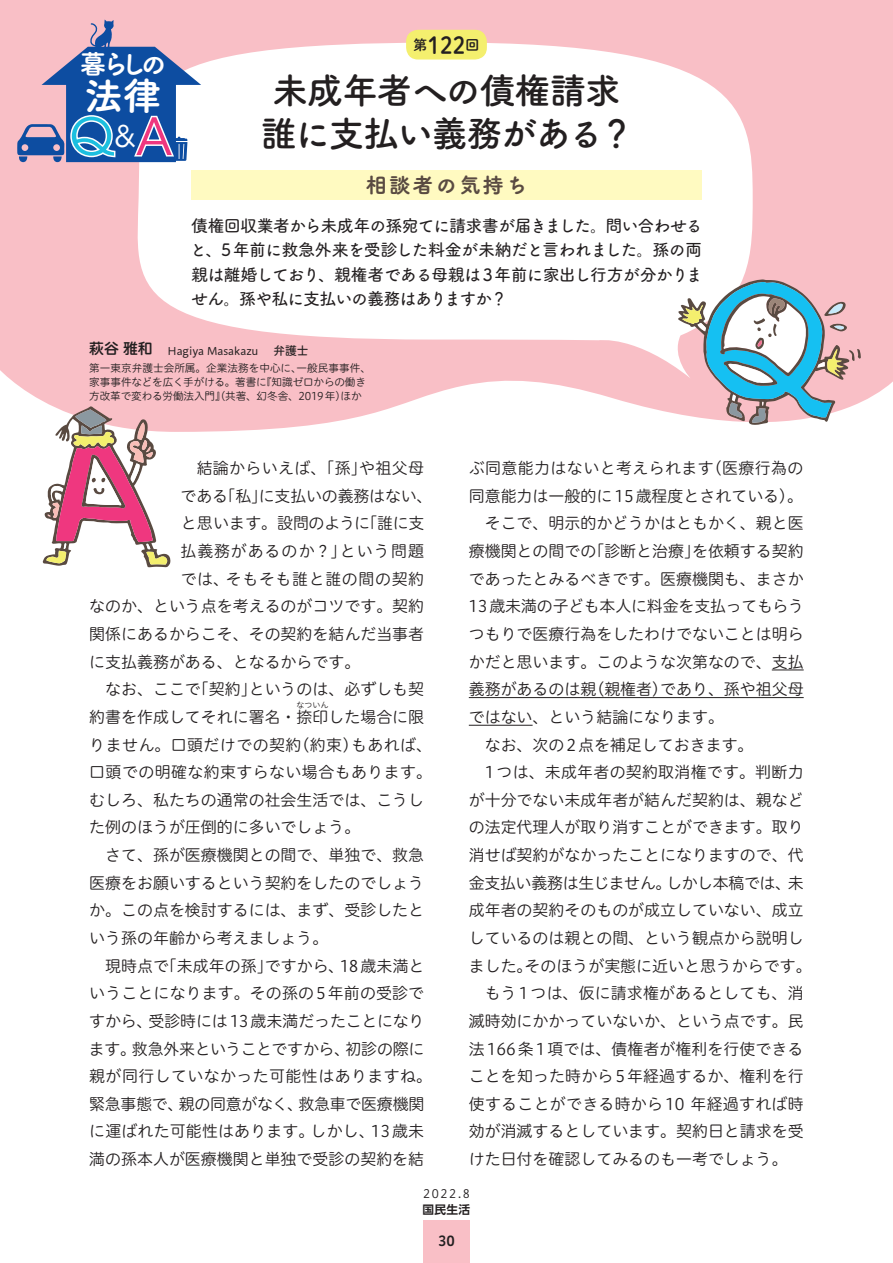
<style>
.page{position:relative;width:893px;height:1263px;background:#fff}
.page>*{position:absolute;margin:0;border:0;box-sizing:border-box;transform-origin:0 0}
.t1{font:51px "ITC Avant Garde Std";color:#1cbfdf}
.t2{font:38.25px "Tsuku A Rd Gothic Std E";color:#fff}
.t3{font:36.15px/42.5px "Tsuku A Rd Gothic Std B";letter-spacing:-.05em;color:#231f20;text-align:center}
.t4{font:26.55px "Tsuku A Rd Gothic Std E";color:#fff}
.t5{font:23.4px "Shuei M Go Std B";color:#231f20;scale:.9 1}
.t6{font:21.3px "Tsuku A Rd Gothic Std E";letter-spacing:.1em;color:#594a41}
.t7{font:16.95px/24.5px "Tsuku A Rd Gothic Std D";letter-spacing:-.055em;color:#231f20;text-align:justify}
.t8{font:15.9px/27.6px "Hiragino UD Sans R Std W3";color:#231f20;text-align:justify}
.t9{font:15.9px/27.6px "Hiragino UD Sans R Std W3";letter-spacing:.025em;color:#231f20}
.t10{font:15.9px "Hiragino UD Sans R Std W3";letter-spacing:-.025em;color:#231f20}
.t11{font:15.9px "Hiragino UD Sans R Std W3";letter-spacing:-.02em;color:#231f20}
.t12{font:15.9px "Hiragino UD Sans R Std W3";letter-spacing:.02em;color:#231f20}
.t13{font:15.9px "Hiragino UD Sans R Std W3";letter-spacing:.075em;color:#231f20}
.t14{font:15.9px "Hiragino UD Sans R Std W3";letter-spacing:.04em;color:#231f20}
.t15{font:13.8px "Hiragino UD Sans R Std W6";color:#231f20}
.t16{font:13.8px "Shuei M Go Std B";color:#231f20}
.t17{font:11.7px "Hiragino UD Sans R Std W3";color:#231f20}
.t18{font:700 11.7px "UD Shin Go Pro De";color:#231f20}
.t19{font:11.7px "Hiragino UD Sans R Std W5";color:#231f20}
.t20{font:10.65px/13.8px "Hiragino UD Sans R Std W3";letter-spacing:-.01em;color:#231f20}
.t21{font:10.65px "Hiragino UD Sans R Std W4";color:#231f20}
.t22{font:7.95px "Hiragino UD Sans R Std W3";color:#231f20}
.s1{font-size:29.7px;color:#fff}
.s2{color:#ef377f}
.s3{font-family:"Hiragino UD Sans R Std W6";font-size:14.85px}
</style>
<div class="page">
<svg style="left:0;top:0;width:893px;height:432px;background:#f9c7cd"></svg>
<svg style="left:117px;top:43px;width:636px;height:335px"></svg>
<svg style="left:678px;top:279px;width:183px;height:146px"></svg>
<div style="left:423px;top:1220px;width:47px;height:43px;background:#f9bfc6"></div>
<div style="left:191px;top:170px;width:511px;height:30px;background:#fffac1"></div>
<svg style="left:17px;top:20px;width:184px;height:142px;background:#858eba"></svg>
<div style="left:406px;top:30px;width:81px;height:30px;background:#f4ef6e;border-radius:12px"></div>
<svg style="left:43px;top:406px;width:127px;height:161px"></svg>
<hr style="left:772px;top:669px;width:32px;height:1px;background:#231f20">
<hr style="left:469px;top:697px;width:335px;height:1px;background:#231f20">
<hr style="left:469px;top:725px;width:64px;height:1px;background:#231f20">
<h3 class="t4" style="left:80px;top:44px;width:88px">暮らしの</h3>
<h2 class="t2" style="left:84px;top:66px;width:79px">法律</h2>
<h1 class="t1" style="left:69px;top:106px;width:104px">Q<span class="s1">&amp;</span><span class="s2">A</span></h1>
<h3 class="t5" style="left:428px;top:27px;width:43px">122</h3>
<p class="t16" style="left:414px;top:34px;width:15px">第</p>
<p class="t16" style="left:466px;top:34px;width:15px">回</p>
<h3 class="t3" style="left:261px;top:67px;width:375px">未成年者への債権請求誰に支払い義務がある？</h3>
<h3 class="t6" style="left:366px;top:168px;width:163px">相談者の気持ち</h3>
<p class="t7" style="left:190px;top:212px;width:514px">債権回収業者から未成年の孫宛てに請求書が届きました。問い合わせると、5年前に救急外来を受診した料金が未納だと言われました。孫の両親は離婚しており、親権者である母親は3年前に家出し行方が分かりません。孫や私に支払いの義務はありますか？</p>
<p class="t21" style="left:89px;top:343px;width:171px"><span class="s3">萩谷 雅和　</span>Hagiya Masakazu</p>
<p class="t19" style="left:273px;top:342px;width:37px">弁護士</p>
<p class="t20" style="left:89px;top:360px;width:283px">第一東京弁護士会所属。企業法務を中心に、一般民事事件、家事事件などを広く手がける。著書に『知識ゼロからの働き方改革で変わる労働法入門』（共著、幻冬舎、2019年）ほか</p>
<p class="t12" style="left:197px;top:456px;width:229px">結論からいえば、「孫」や祖父母</p>
<p class="t8" style="left:181px;top:481px;width:253px">である「私」に支払いの義務はない、</p>
<p class="t11" style="left:181px;top:511px;width:245px">と思います。設問のように「誰に支</p>
<p class="t13" style="left:181px;top:539px;width:245px">払義務があるのか？」という問題</p>
<p class="t14" style="left:181px;top:567px;width:245px">では、そもそも誰と誰の間の契約</p>
<p class="t8" style="left:89px;top:592px;width:336px">なのか、という点を考えるのがコツです。契約</p>
<p class="t8" style="left:89px;top:619px;width:336px">関係にあるからこそ、その契約を結んだ当事者</p>
<p class="t8" style="left:89px;top:647px;width:273px">に支払義務がある、となるからです。</p>
<p class="t8" style="left:105px;top:674px;width:320px">なお、ここで「契約」というのは、必ずしも契</p>
<p class="t8" style="left:89px;top:702px;width:336px">約書を作成してそれに署名・捺印した場合に限</p>
<p class="t22" style="left:297px;top:699px;width:33px">なついん</p>
<p class="t9" style="left:89px;top:730px;width:344px">りません。口頭だけでの契約（約束）もあれば、口頭での明確な約束すらない場合もあります。むしろ、私たちの通常の社会生活では、こうした例のほうが圧倒的に多いでしょう。</p>
<p class="t8" style="left:89px;top:840px;width:336px;text-indent:16px">さて、孫が医療機関との間で、単独で、救急医療をお願いするという契約をしたのでしょうか。この点を検討するには、まず、受診したという孫の年齢から考えましょう。</p>
<p class="t8" style="left:89px;top:951px;width:345px;text-align:center">現時点で「未成年の孫」ですから、18歳未満と<br>いうことになります。その孫の5年前の受診ですから、受診時には13歳未満だったことになります。救急外来ということですから、初診の際に親が同行していなかった可能性はありますね。緊急事態で、親の同意がなく、救急車で医療機関に運ばれた可能性はあります。しかし、13歳未満の孫本人が医療機関と単独で受診の契約を結</p>
<p class="t9" style="left:469px;top:453px;width:336px">ぶ同意能力はないと考えられます（医療行為の</p>
<p class="t8" style="left:469px;top:481px;width:336px">同意能力は一般的に15歳程度とされている）。</p>
<p class="t8" style="left:485px;top:509px;width:320px">そこで、明示的かどうかはともかく、親と医</p>
<p class="t8" style="left:469px;top:536px;width:336px">療機関との間での「診断と治療」を依頼する契約</p>
<p class="t8" style="left:469px;top:564px;width:336px">であったとみるべきです。医療機関も、まさか</p>
<p class="t8" style="left:469px;top:592px;width:337px">13歳未満の子ども本人に料金を支払ってもらう</p>
<p class="t8" style="left:469px;top:619px;width:336px">つもりで医療行為をしたわけでないことは明ら</p>
<p class="t8" style="left:469px;top:647px;width:336px">かだと思います。このような次第なので、支払</p>
<p class="t8" style="left:469px;top:674px;width:336px">義務があるのは親（親権者）であり、孫や祖父母</p>
<p class="t8" style="left:469px;top:702px;width:257px">ではない、という結論になります。</p>
<p class="t8" style="left:485px;top:730px;width:270px">なお、次の2点を補足しておきます。</p>
<p class="t8" style="left:485px;top:757px;width:320px">1つは、未成年者の契約取消権です。判断力</p>
<p class="t8" style="left:469px;top:785px;width:336px">が十分でない未成年者が結んだ契約は、親など</p>
<p class="t8" style="left:469px;top:813px;width:336px">の法定代理人が取り消すことができます。取り</p>
<p class="t8" style="left:469px;top:840px;width:336px">消せば契約がなかったことになりますので、代</p>
<p class="t10" style="left:469px;top:871px;width:337px">金支払い義務は生じません。しかし本稿では、未</p>
<p class="t8" style="left:469px;top:896px;width:336px">成年者の契約そのものが成立していない、成立</p>
<p class="t8" style="left:469px;top:923px;width:336px">しているのは親との間、という観点から説明し</p>
<p class="t8" style="left:469px;top:951px;width:344px">ました。そのほうが実態に近いと思うからです。</p>
<p class="t8" style="left:485px;top:978px;width:320px">もう1つは、仮に請求権があるとしても、消</p>
<p class="t8" style="left:469px;top:1006px;width:336px">滅時効にかかっていないか、という点です。民</p>
<p class="t8" style="left:469px;top:1034px;width:336px">法166条1項では、債権者が権利を行使できる</p>
<p class="t8" style="left:469px;top:1061px;width:336px">ことを知った時から5年経過するか、権利を行</p>
<p class="t8" style="left:469px;top:1089px;width:336px">使することができる時から10 年経過すれば時</p>
<p class="t8" style="left:469px;top:1117px;width:336px">効が消滅するとしています。契約日と請求を受</p>
<p class="t8" style="left:469px;top:1144px;width:320px">けた日付を確認してみるのも一考でしょう。</p>
<p class="t17" style="left:423px;top:1185px;width:48px">2022.8</p>
<p class="t18" style="left:423px;top:1200px;width:49px">国民生活</p>
<p class="t15" style="left:438px;top:1231px;width:18px">30</p>
</div>
